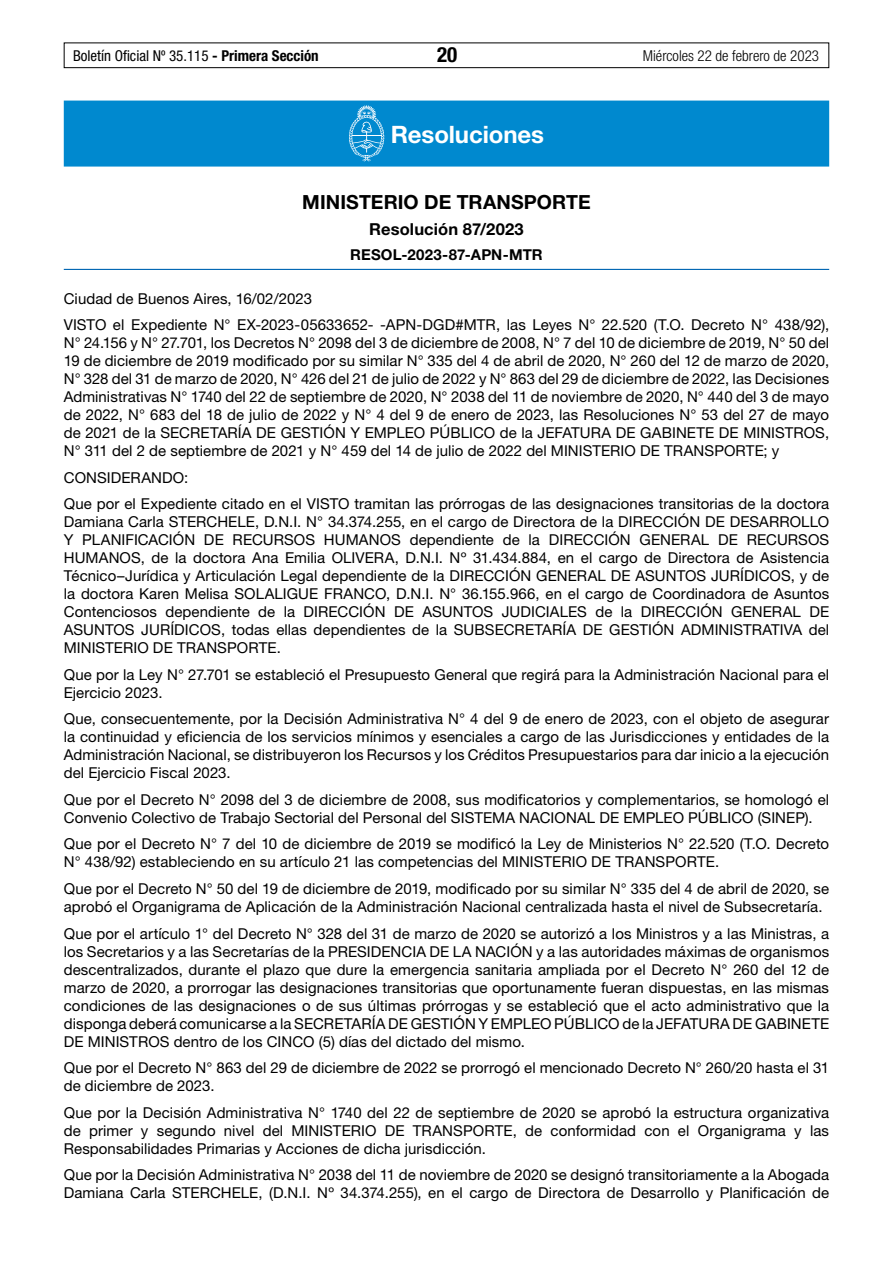
<style>
.page{position:relative;width:893px;height:1263px;background:#fff}
.page>*{position:absolute;margin:0;border:0;box-sizing:border-box;transform-origin:0 0}
.t1{font:700 24px "Helvetica Neue LT Std";letter-spacing:-.005em;color:#fff}
.t2{font:700 condensed 21px "Helvetica Neue LT Std";color:#000}
.t3{font:700 19.5px "Helvetica Neue LT Std";letter-spacing:.005em;color:#000}
.t4{font:700 16.5px "Helvetica Neue LT Std";letter-spacing:.01em;color:#000}
.t5{font:15px/18px "Helvetica Neue LT Std";letter-spacing:.005em;color:#000}
.t6{font:condensed 15px "Helvetica Neue LT Std";color:#000}
.t7{font:300 condensed 15px "Helvetica Neue LT Std";color:#000}
.t8{font:700 15px "Helvetica Neue LT Std";letter-spacing:.01em;color:#000}
.s1{font-weight:700}
</style>
<div class="page">
<div style="left:64px;top:43px;width:765px;height:25px;border:1px solid #000"></div>
<div style="left:64px;top:101px;width:765px;height:66px;background:#0089cf"></div>
<hr style="left:64px;top:269px;width:765px;height:1px;background:#0066b3">
<svg style="left:349px;top:105px;width:35px;height:56px"></svg>
<p class="t6" style="left:73px;top:47px;width:247px">Boletín Oficial Nº 35.115 <span class="s1">- Primera Sección</span></p>
<h2 class="t2" style="left:437px;top:42px;width:22px">20</h2>
<p class="t7" style="left:643px;top:47px;width:178px">Miércoles 22 de febrero de 2023</p>
<h1 class="t1" style="left:391px;top:120px;width:155px">Resoluciones</h1>
<h3 class="t3" style="left:302px;top:190px;width:290px">MINISTERIO DE TRANSPORTE</h3>
<p class="t4" style="left:369px;top:219px;width:156px">Resolución 87/2023</p>
<p class="t8" style="left:350px;top:246px;width:194px">RESOL-2023-87-APN-MTR</p>
<p class="t5" style="left:64px;top:285px;width:767px;line-height:26.5px">Ciudad de Buenos Aires, 16/02/2023<br>VISTO el Expediente N° EX-2023-05633652- -APN-DGD#MTR, las Leyes N° 22.520 (T.O. Decreto N° 438/92),</p>
<p class="t5" style="left:64px;top:334px;width:767px;text-align:justify">N° 24.156 y N° 27.701, los Decretos N° 2098 del 3 de diciembre de 2008, N° 7 del 10 de diciembre de 2019, N° 50 del 19 de diciembre de 2019 modificado por su similar N° 335 del 4 de abril de 2020, N° 260 del 12 de marzo de 2020, N° 328 del 31 de marzo de 2020, N° 426 del 21 de julio de 2022 y N° 863 del 29 de diciembre de 2022, las Decisiones Administrativas N° 1740 del 22 de septiembre de 2020, N° 2038 del 11 de noviembre de 2020, N° 440 del 3 de mayo de 2022, N° 683 del 18 de julio de 2022 y N° 4 del 9 de enero de 2023, las Resoluciones N° 53 del 27 de mayo de 2021 de la SECRETARÍA DE GESTIÓN Y EMPLEO PÚBLICO de la JEFATURA DE GABINETE DE MINISTROS, N° 311 del 2 de septiembre de 2021 y N° 459 del 14 de julio de 2022 del MINISTERIO DE TRANSPORTE; y</p>
<p class="t5" style="left:64px;top:464px;width:767px;line-height:26.5px">CONSIDERANDO:<br>Que por el Expediente citado en el VISTO tramitan las prórrogas de las designaciones transitorias de la doctora</p>
<p class="t5" style="left:64px;top:513px;width:767px;text-align:justify">Damiana Carla STERCHELE, D.N.I. N° 34.374.255, en el cargo de Directora de la DIRECCIÓN DE DESARROLLO Y PLANIFICACIÓN DE RECURSOS HUMANOS dependiente de la DIRECCIÓN GENERAL DE RECURSOS HUMANOS, de la doctora Ana Emilia OLIVERA, D.N.I. Nº 31.434.884, en el cargo de Directora de Asistencia Técnico–Jurídica y Articulación Legal dependiente de la DIRECCIÓN GENERAL DE ASUNTOS JURÍDICOS, y de la doctora Karen Melisa SOLALIGUE FRANCO, D.N.I. N° 36.155.966, en el cargo de Coordinadora de Asuntos Contenciosos dependiente de la DIRECCIÓN DE ASUNTOS JUDICIALES de la DIRECCIÓN GENERAL DE ASUNTOS JURÍDICOS, todas ellas dependientes de la SUBSECRETARÍA DE GESTIÓN ADMINISTRATIVA del MINISTERIO DE TRANSPORTE.</p>
<p class="t5" style="left:64px;top:665px;width:767px">Que por la Ley N° 27.701 se estableció el Presupuesto General que regirá para la Administración Nacional para el<br>Ejercicio 2023.</p>
<p class="t5" style="left:64px;top:710px;width:767px;text-align:justify">Que, consecuentemente, por la Decisión Administrativa N° 4 del 9 de enero de 2023, con el objeto de asegurar la continuidad y eficiencia de los servicios mínimos y esenciales a cargo de las Jurisdicciones y entidades de la Administración Nacional, se distribuyeron los Recursos y los Créditos Presupuestarios para dar inicio a la ejecución del Ejercicio Fiscal 2023.</p>
<p class="t5" style="left:64px;top:790px;width:767px">Que por el Decreto N° 2098 del 3 de diciembre de 2008, sus modificatorios y complementarios, se homologó el<br>Convenio Colectivo de Trabajo Sectorial del Personal del SISTEMA NACIONAL DE EMPLEO PÚBLICO (SINEP).</p>
<p class="t5" style="left:64px;top:835px;width:767px">Que por el Decreto N° 7 del 10 de diciembre de 2019 se modificó la Ley de Ministerios N° 22.520 (T.O. Decreto<br>N° 438/92) estableciendo en su artículo 21 las competencias del MINISTERIO DE TRANSPORTE.</p>
<p class="t5" style="left:64px;top:879px;width:767px">Que por el Decreto N° 50 del 19 de diciembre de 2019, modificado por su similar N° 335 del 4 de abril de 2020, se aprobó el Organigrama de Aplicación de la Administración Nacional centralizada hasta el nivel de Subsecretaría.</p>
<p class="t5" style="left:64px;top:924px;width:767px;text-align:justify">Que por el artículo 1° del Decreto N° 328 del 31 de marzo de 2020 se autorizó a los Ministros y a las Ministras, a los Secretarios y a las Secretarías de la PRESIDENCIA DE LA NACIÓN y a las autoridades máximas de organismos descentralizados, durante el plazo que dure la emergencia sanitaria ampliada por el Decreto N° 260 del 12 de marzo de 2020, a prorrogar las designaciones transitorias que oportunamente fueran dispuestas, en las mismas condiciones de las designaciones o de sus últimas prórrogas y se estableció que el acto administrativo que la disponga deberá comunicarse a la SECRETARÍA DE GESTIÓN Y EMPLEO PÚBLICO de la JEFATURA DE GABINETE DE MINISTROS dentro de los CINCO (5) días del dictado del mismo.</p>
<p class="t5" style="left:64px;top:1058px;width:767px">Que por el Decreto N° 863 del 29 de diciembre de 2022 se prorrogó el mencionado Decreto N° 260/20 hasta el 31 de diciembre de 2023.</p>
<p class="t5" style="left:64px;top:1103px;width:767px;text-align:justify">Que por la Decisión Administrativa N° 1740 del 22 de septiembre de 2020 se aprobó la estructura organizativa de primer y segundo nivel del MINISTERIO DE TRANSPORTE, de conformidad con el Organigrama y las Responsabilidades Primarias y Acciones de dicha jurisdicción.</p>
<p class="t5" style="left:64px;top:1165px;width:767px">Que por la Decisión Administrativa N° 2038 del 11 de noviembre de 2020 se designó transitoriamente a la Abogada<br>Damiana Carla STERCHELE, (D.N.I. Nº 34.374.255), en el cargo de Directora de Desarrollo y Planificación de</p>
</div>
